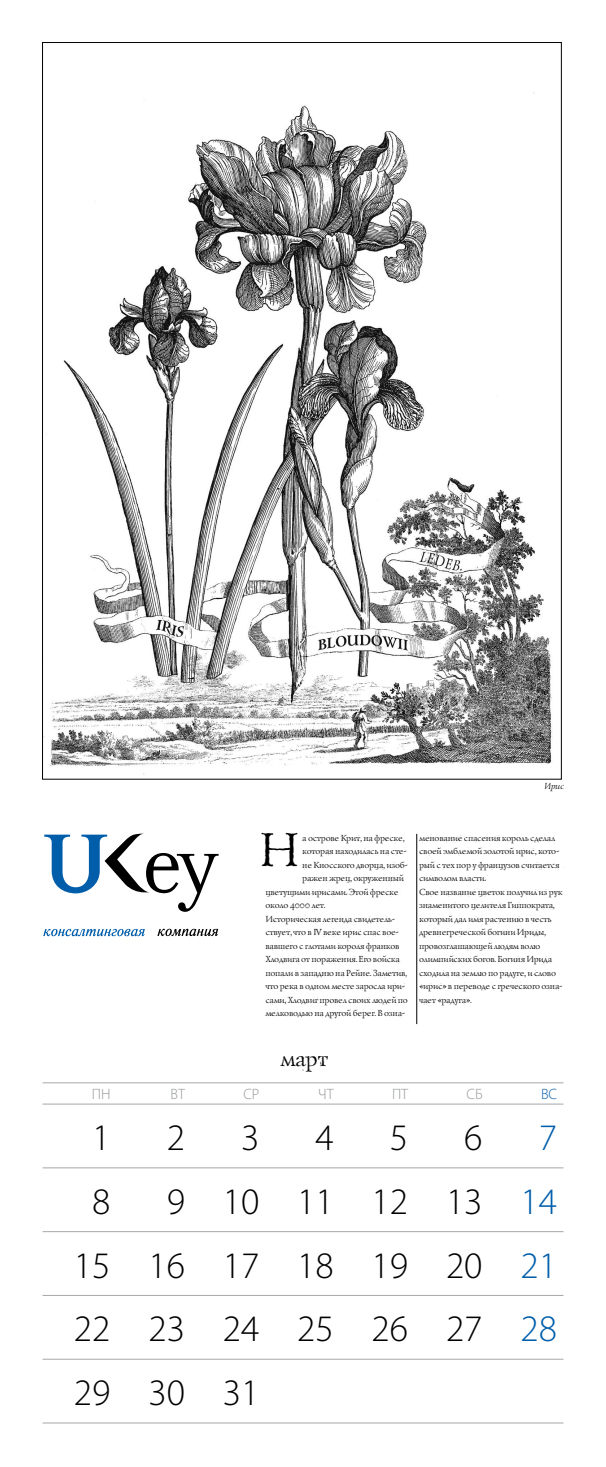
<style>
.page{position:relative;width:606px;height:1467px;background:#fff}
.page>*{position:absolute;margin:0;border:0;box-sizing:border-box;transform-origin:0 0}
.t1{font:48.45px "Lazurski Antique Display";color:#000}
.t2{font:300 37.5px/63.8px "Myriad Pro";color:#000;text-align:justify}
.t3{font:300 37.5px "Myriad Pro";color:#005eaa}
.t4{font:22.5px "Lazurski Antique Display";color:#000}
.t5{font:300 15px "Myriad Pro";color:#939598}
.t6{font:300 15px "Myriad Pro";color:#005eaa}
.t7{font:9px/13.5px "Lazurski Antique Display";color:#000}
.t8{font:italic 9px "Lazurski";color:#000}
.s1{color:#005eaa}
</style>
<div class="page">
<hr style="left:43px;top:1083px;width:520px;height:1px;background:#a5a7a9">
<hr style="left:43px;top:1104px;width:520px;height:1px;background:#a5a7a9">
<hr style="left:43px;top:1168px;width:520px;height:1px;background:#a5a7a9">
<hr style="left:43px;top:1231px;width:520px;height:1px;background:#a5a7a9">
<hr style="left:43px;top:1295px;width:520px;height:1px;background:#a5a7a9">
<hr style="left:43px;top:1359px;width:520px;height:1px;background:#a5a7a9">
<hr style="left:43px;top:1423px;width:520px;height:1px;background:#a5a7a9">
<svg style="left:44px;top:834px;width:175px;height:78px"></svg>
<svg style="left:157px;top:929px;width:61px;height:7px"></svg>
<svg style="left:43px;top:929px;width:102px;height:7px"></svg>
<img style="left:44px;top:92px;width:509px;height:683px">
<hr style="left:417px;top:834px;width:1px;height:190px;background:#000">
<p class="t8" style="left:544px;top:780px;width:21px">Ирис</p>
<h1 class="t1" style="left:258px;top:817px;width:40px">Н</h1>
<p class="t7" style="left:302px;top:830px;width:107px">а островеКрит, на фреске,</p>
<p class="t7" style="left:302px;top:844px;width:108px">котораянаходилась на сте-</p>
<p class="t7" style="left:302px;top:857px;width:106px">неКносского дворца, изоб-</p>
<p class="t7" style="left:302px;top:871px;width:103px">ражен жрец, окруженный</p>
<p class="t7" style="left:265px;top:884px;width:139px">цветущими ирисами. Этой фреске</p>
<p class="t7" style="left:265px;top:898px;width:61px">около 4000лет.</p>
<p class="t7" style="left:265px;top:911px;width:130px">Историческаялегенда свидетель-</p>
<p class="t7" style="left:265px;top:925px;width:137px">ствует, что в IV векеирис спас вое-</p>
<p class="t7" style="left:265px;top:938px;width:135px">вавшего с глотами короляфранков</p>
<p class="t7" style="left:265px;top:952px;width:139px">Хлодвига от поражения. Его войска</p>
<p class="t7" style="left:265px;top:965px;width:143px">попали в западню на Рейне. Заметив,</p>
<p class="t7" style="left:265px;top:979px;width:140px">что река в одном местезаросла ири-</p>
<p class="t7" style="left:265px;top:992px;width:144px">сами, Хлодвиг провел своих людей по</p>
<p class="t7" style="left:265px;top:1006px;width:140px">мелководью на другой берег. Возна-</p>
<p class="t7" style="left:419px;top:830px;width:152px">менованиеспасениякороль сделал своей эмблемой золотой ирис, кото&shy;рый с тех пор у французов считается символом власти.<br>Своеназваниецветокполучил из рук знаменитого целителяГиппократа, который дал имярастению в честь древнегреческой богини Ириды, провозглашающей людям волю олимпийских богов. БогиняИрида сходила на землю по радуге, и слово «ирис» в переводес греческого озна&shy;чает «радуга».</p>
<h3 class="t4" style="left:279px;top:1044px;width:49px">март</h3>
<h3 class="t5" style="left:92px;top:1085px;width:20px">ПН</h3>
<h3 class="t5" style="left:170px;top:1085px;width:16px">ВТ</h3>
<h3 class="t5" style="left:243px;top:1085px;width:18px">СР</h3>
<h3 class="t5" style="left:318px;top:1085px;width:17px">ЧТ</h3>
<h3 class="t5" style="left:392px;top:1085px;width:18px">ПТ</h3>
<h3 class="t5" style="left:466px;top:1085px;width:18px">СБ</h3>
<h3 class="t6" style="left:541px;top:1085px;width:17px">ВС</h3>
<h2 class="t2" style="left:92px;top:1105px;width:20px">1</h2>
<h2 class="t2" style="left:167px;top:1105px;width:20px">2</h2>
<h2 class="t2" style="left:241px;top:1105px;width:20px">3</h2>
<h2 class="t2" style="left:315px;top:1105px;width:20px">4</h2>
<h2 class="t2" style="left:390px;top:1105px;width:20px">5</h2>
<h2 class="t2" style="left:464px;top:1105px;width:20px">6</h2>
<h2 class="t3" style="left:539px;top:1115px;width:20px">7</h2>
<h2 class="t2" style="left:92px;top:1169px;width:20px">8</h2>
<h2 class="t2" style="left:74px;top:1169px;width:485px;text-indent:93px">9 10 11 12 13 <span class="s1">14<br></span>15 16 17 18 19 20 <span class="s1">21<br></span>22 23 24 25 26 27 <span class="s1">28<br></span>29 30 31</h2>
</div>
